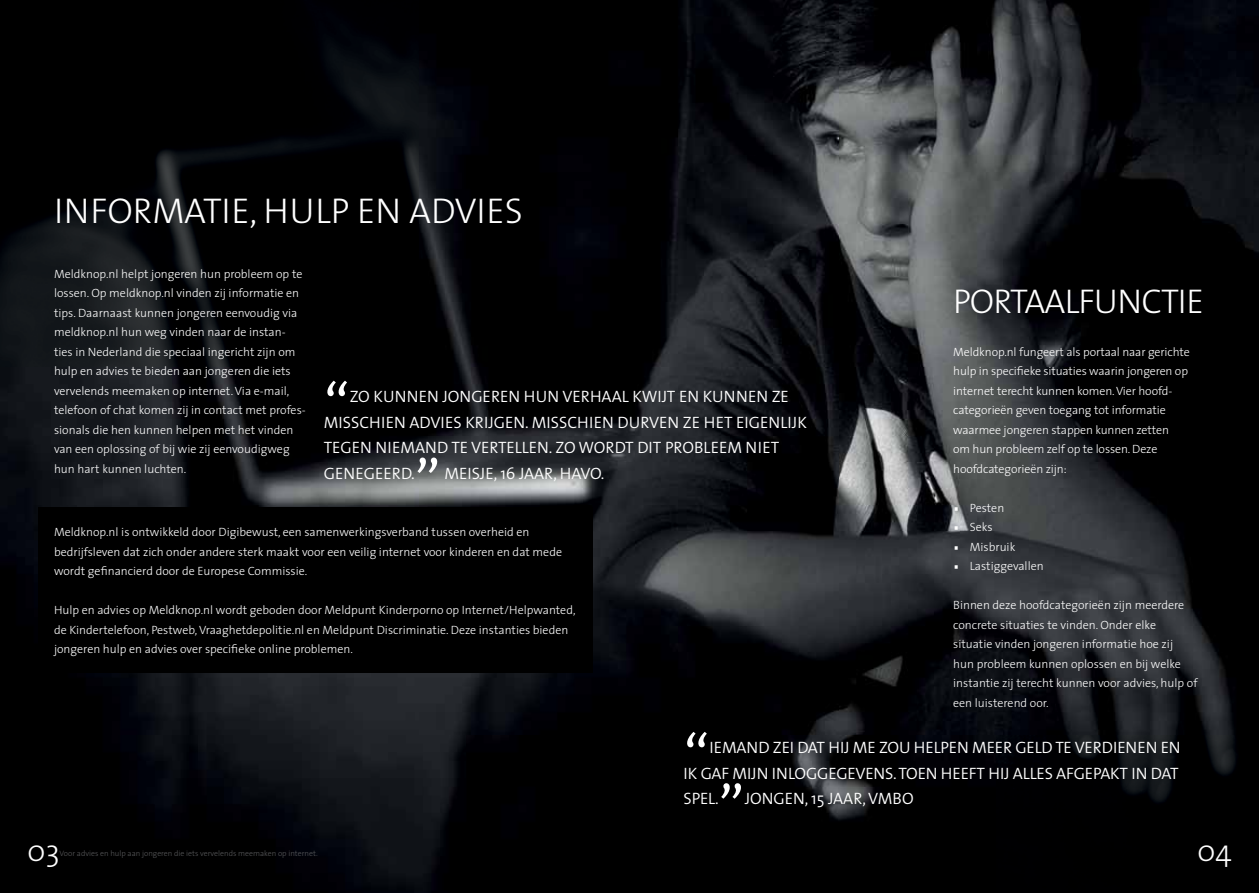
<style>
.page{position:relative;width:1259px;height:893px;background:#fff}
.page>*{position:absolute;margin:0;border:0;box-sizing:border-box;transform-origin:0 0}
.t1{font:300 63px "The Sans";color:#fff}
.t2{font:300 36px "The Sans";color:#fff}
.t3{font:300 34.5px "The Sans";letter-spacing:-.025em;color:#fff}
.t4{font:300 30px "The Sans";color:#fff}
.t5{font:300 16.5px/25.5px "The Sans";color:#fff}
.t6{font:300 12px/19.5px "The Sans";color:#fff}
.t7{font:300 7.8px "The Sans";color:#58595b}
.s1{font-family:"Titillium Maps 26 L 250 wt";font-weight:400}
</style>
<div class="page">
<img style="left:0;top:0;width:1259px;height:893px">
<div style="left:38px;top:507px;width:554px;height:166px;background:#000"></div>
<h2 class="t2" style="left:54px;top:181px;width:470px">INFORMATIE, HULP EN ADVIES</h2>
<p class="t6" style="left:54px;top:264px;width:253px">Meldknop.nl helpt jongeren hun probleem op te lossen. Op meldknop.nl vinden zij informatie en tips. Daarnaast kunnen jongeren eenvoudig via meldknop.nl hun weg vinden naar de instan&shy;ties in Nederland die speciaal ingericht zijn om hulp en advies te bieden aan jongeren die iets vervelends meemaken op internet. Via e-mail, telefoon of chat komen zij in contact met profes&shy;sionals die hen kunnen helpen met het vinden van een oplossing of bij wie zij eenvoudigweg hun hart kunnen luchten.</p>
<h1 class="t1" style="left:324px;top:354px;width:28px">“</h1>
<h3 class="t5" style="left:324px;top:383px;width:485px;text-indent:26px">ZO KUNNEN JONGEREN HUN VERHAAL KWIJT EN KUNNEN ZE MISSCHIEN ADVIES KRIJGEN. MISSCHIEN DURVEN ZE HET EIGENLIJK TEGEN NIEMAND TE VERTELLEN. ZO WORDT DIT PROBLEEM NIET GENEGEERD.</h3>
<h1 class="t1" style="left:415px;top:431px;width:28px">”</h1>
<h3 class="t5" style="left:444px;top:460px;width:161px">MEISJE, 16 JAAR, HAVO.</h3>
<p class="t6" style="left:54px;top:522px;width:509px">Meldknop.nl is ontwikkeld door Digibewust, een samenwerkingsverband tussen overheid en bedrijfsleven dat zich onder andere sterk maakt voor een veilig internet voor kinderen en dat mede wordt gefinancierd door de Europese Commissie.</p>
<p class="t6" style="left:54px;top:600px;width:523px">Hulp en advies op Meldknop.nl wordt geboden door Meldpunt Kinderporno op Internet/Helpwanted, de Kindertelefoon, Pestweb, Vraaghetdepolitie.nl en Meldpunt Discriminatie. Deze instanties bieden jongeren hulp en advies over specifieke online problemen.</p>
<h3 class="t3" style="left:953px;top:273px;width:252px">PORTAALFUNCTIE</h3>
<p class="t6" style="left:953px;top:341px;width:238px">Meldknop.nl fungeert als portaal naar gerichte hulp in specifieke situaties waarin jongeren op internet terecht kunnen komen. Vier hoofd&shy;categorieën geven toegang tot informatie waarmee jongeren stappen kunnen zetten<br>om hun probleem zelf op te lossen. Deze hoofdcategorieën zijn:</p>
<p class="t6" style="left:953px;top:497px;width:53px"><span class="s1">•</span> Pesten</p>
<p class="t6" style="left:953px;top:517px;width:41px"><span class="s1">•</span> Seks</p>
<p class="t6" style="left:953px;top:536px;width:64px"><span class="s1">•</span> Misbruik</p>
<p class="t6" style="left:953px;top:556px;width:92px"><span class="s1">•</span> Lastiggevallen</p>
<p class="t6" style="left:953px;top:595px;width:246px">Binnen deze hoofdcategorieën zijn meerdere concrete situaties te vinden. Onder elke situatie vinden jongeren informatie hoe zij<br>hun probleem kunnen oplossen en bij welke instantie zij terecht kunnen voor advies, hulp of een luisterend oor.</p>
<h1 class="t1" style="left:683px;top:705px;width:28px">“</h1>
<h3 class="t5" style="left:683px;top:734px;width:498px;text-align:justify;text-indent:26px">IEMAND ZEI DAT HIJ ME ZOU HELPEN MEER GELD TE VERDIENEN EN IK GAF MIJN INLOGGEGEVENS. TOEN HEEFT HIJ ALLES AFGEPAKT IN DAT SPEL.</h3>
<h1 class="t1" style="left:718px;top:756px;width:28px">”</h1>
<h3 class="t5" style="left:744px;top:785px;width:170px">JONGEN, 15 JAAR, VMBO</h3>
<h3 class="t4" style="left:27px;top:826px;width:34px">03</h3>
<p class="t7" style="left:60px;top:847px;width:260px">Voor advies en hulp aan jongeren die iets vervelends meemaken op internet.</p>
<h3 class="t4" style="left:1197px;top:826px;width:36px">04</h3>
</div>
